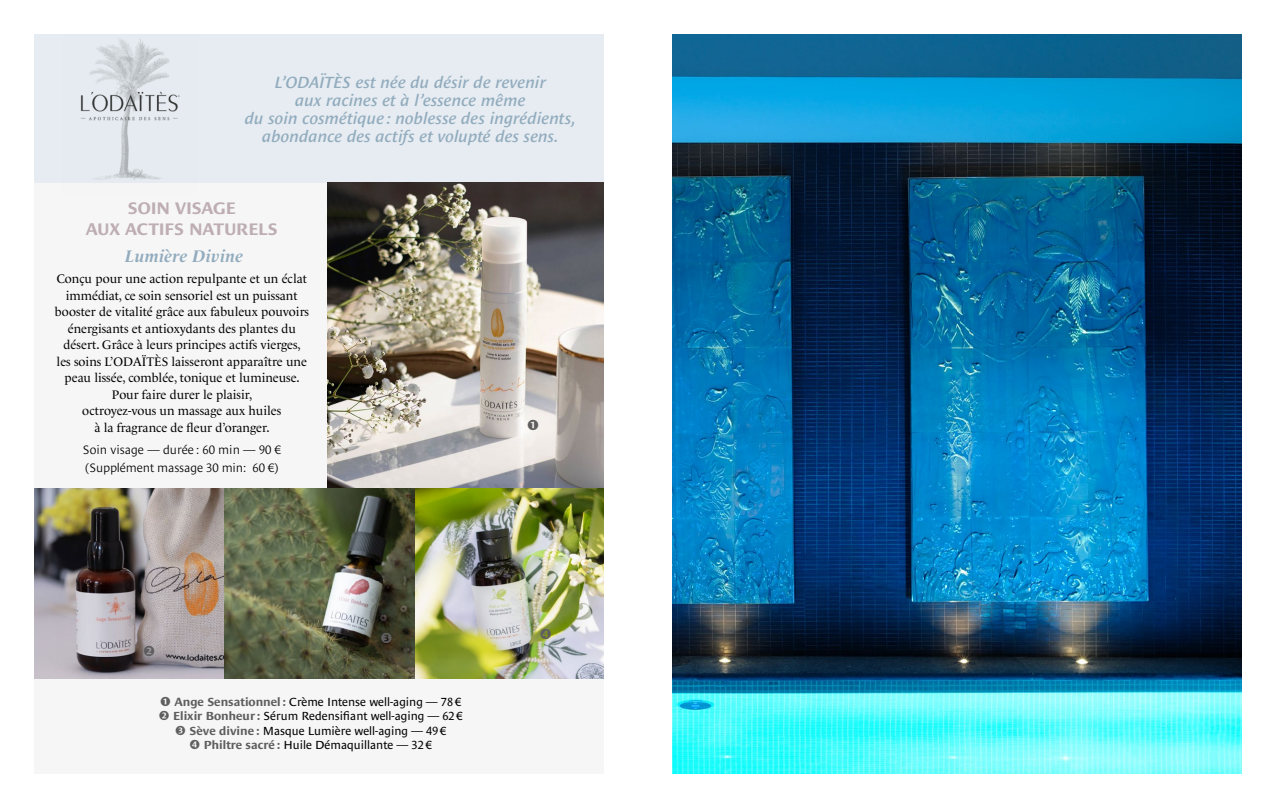
<style>
.page{position:relative;width:1276px;height:808px;background:#fff}
.page>*{position:absolute;margin:0;border:0;box-sizing:border-box;transform-origin:0 0}
.t1{font:700 17.1px/21px "Le Monde Sans Ptf";letter-spacing:-.015em;color:#beaeb3;text-align:center}
.t2{font:italic 700 17.1px "Le Monde Livre Ptf";letter-spacing:.02em;color:#92acbe}
.t3{font:italic 600 16.5px/18.3px "Le Monde Sans Ptf";color:#92acbe;text-align:center}
.t4{font:600 15px "Le Monde Sans Ptf";color:#5f5e5e}
.t5{font:700 15px "Le Monde Sans Ptf";color:#5f5e5e}
.t6{font:12.6px/16.5px "Le Monde Livre Ptf";color:#000;text-align:center}
.t7{font:300 12.45px/18px "Le Monde Sans Ptf";letter-spacing:-.01em;color:#000}
.t8{font:12px/14.4px "Le Monde Sans Ptf";color:#000;text-align:center}
.s1{font-weight:700;font-size:13.5px;color:#5f5e5e}
.s2{font-weight:700;color:#5f5e5e}
</style>
<div class="page">
<div style="left:34px;top:183px;width:570px;height:591px;background:#f6f6f6"></div>
<div style="left:34px;top:34px;width:570px;height:149px;background:#e6ecf1"></div>
<img style="left:80px;top:38px;width:100px;height:142px">
<img style="left:327px;top:183px;width:277px;height:305px">
<img style="left:34px;top:488px;width:570px;height:190px">
<img style="left:672px;top:34px;width:570px;height:740px">
<h2 class="t3" style="left:245px;top:71px;width:332px">L’ODAÏTÈS est née du désir de revenir<br>aux racines et à l’essence même<br>du soin cosmétique : noblesse des ingrédients, abondance des actifs et volupté des sens.</h2>
<h1 class="t1" style="left:86px;top:196px;width:193px">SOIN VISAGE<br>AUX ACTIFS NATURELS</h1>
<h1 class="t2" style="left:125px;top:243px;width:120px">Lumière Divine</h1>
<p class="t6" style="left:55px;top:269px;width:256px">Conçu pour une action repulpante et un éclat immédiat, ce soin sensoriel est un puissant booster de vitalité grâce aux fabuleux pouvoirs énergisants et antioxydants des plantes du désert. Grâce à leurs principes actifs vierges,<br>les soins L’ODAÏTÈS laisseront apparaître une peau lissée, comblée, tonique et lumineuse.<br>Pour faire durer le plaisir,<br>octroyez-vous un massage aux huiles<br>à la fragrance de fleur d’oranger.</p>
<p class="t7" style="left:83px;top:440px;width:199px">Soin visage — durée : 60 min — 90 € (Supplément massage 30 min: 60 €)</p>
<p class="t4" style="left:143px;top:639px;width:13px">❷</p>
<p class="t4" style="left:527px;top:413px;width:13px">❶</p>
<p class="t5" style="left:380px;top:627px;width:13px">❸</p>
<p class="t5" style="left:540px;top:622px;width:13px">❹</p>
<p class="t8" style="left:159px;top:693px;width:305px"><span class="s1">❶</span> <span class="s2">Ange Sensationnel :</span> Crème Intense well-aging — 78€ <span class="s1">❷</span> <span class="s2">Elixir Bonheur :</span> Sérum Redensifiant well-aging — 62€ <span class="s1">❸</span> <span class="s2">Sève divine :</span> Masque Lumière well-aging — 49€<br><span class="s1">❹</span> <span class="s2">Philtre sacré :</span> Huile Démaquillante — 32€</p>
</div>
